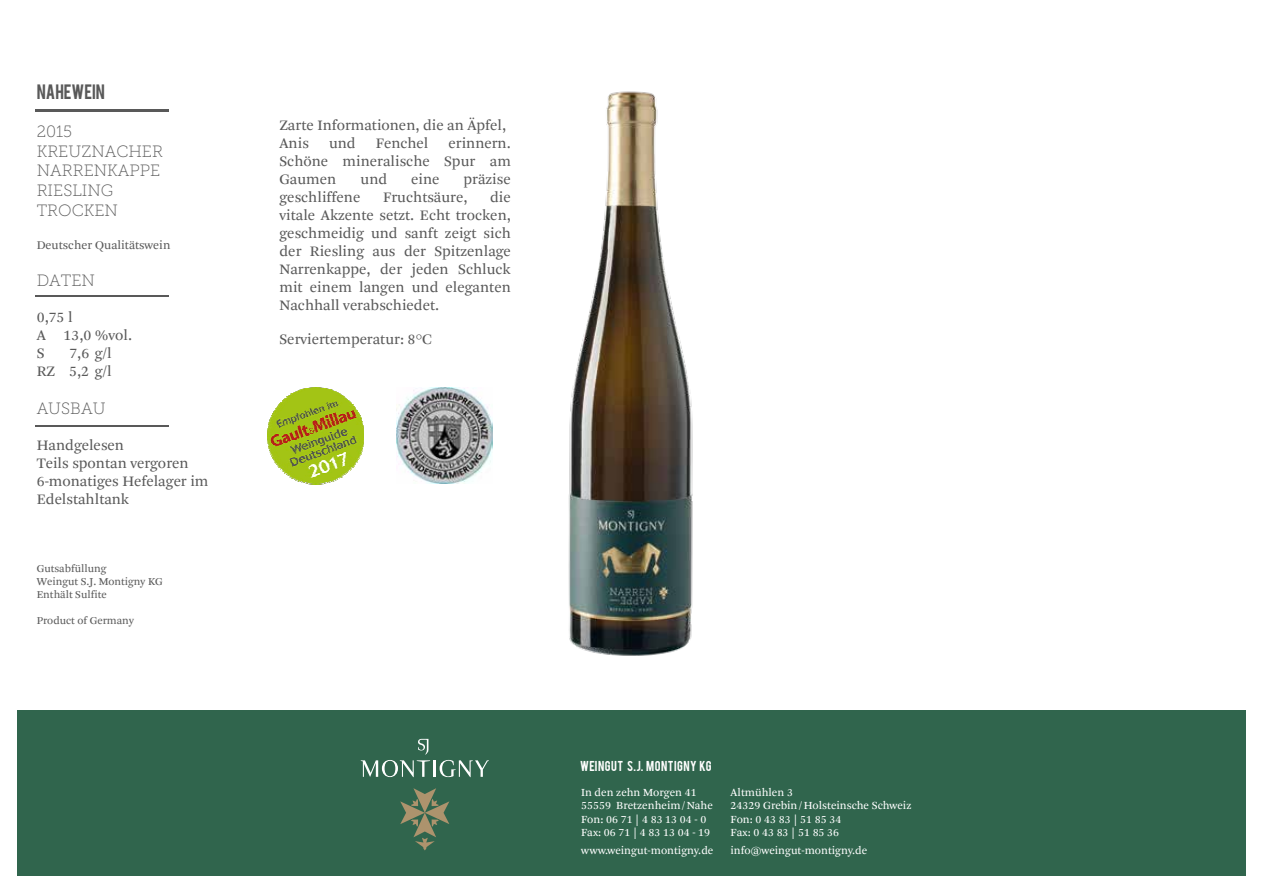
<style>
.page{position:relative;width:1263px;height:893px;background:#fff}
.page>*{position:absolute;margin:0;border:0;box-sizing:border-box;transform-origin:0 0}
.t1{font:16.35px/19.6px "Museo Slab 100";color:#595959}
.t2{font:16.35px "Bebas";letter-spacing:-.005em;color:#595959}
.t3{font:15px/18px "Arnhem Pro Bln";color:#595959}
.t4{font:12.3px "Arnhem Pro Bln";color:#595959}
.t5{font:11.25px/13.5px "Arnhem Pro Blond";color:#fff}
.t6{font:11.25px "Bebas";letter-spacing:.04em;color:#fff}
.t7{font:10.95px/13px "Arnhem Pro Bln";color:#595959}
</style>
<div class="page">
<div style="left:17px;top:710px;width:1229px;height:166px;background:#30654d"></div>
<svg style="left:361px;top:739px;width:128px;height:38px"></svg>
<svg style="left:400px;top:788px;width:49px;height:62px"></svg>
<img style="left:568px;top:91px;width:125px;height:565px">
<hr style="left:35px;top:109px;width:133px;height:3px;background:#595959">
<hr style="left:35px;top:296px;width:133px;height:1px;background:#595959">
<hr style="left:35px;top:425px;width:133px;height:2px;background:#595959">
<img style="left:396px;top:387px;width:97px;height:97px">
<svg style="left:303px;top:388px;width:26px;height:1px"></svg>
<img style="left:301px;top:389px;width:30px;height:1px">
<img style="left:299px;top:390px;width:33px;height:1px">
<img style="left:297px;top:391px;width:38px;height:1px">
<img style="left:294px;top:392px;width:43px;height:1px">
<img style="left:287px;top:393px;width:57px;height:4px">
<img style="left:283px;top:397px;width:65px;height:4px">
<img style="left:268px;top:401px;width:96px;height:48px">
<img style="left:269px;top:449px;width:93px;height:4px">
<img style="left:271px;top:452px;width:90px;height:5px">
<img style="left:272px;top:457px;width:87px;height:3px">
<img style="left:274px;top:460px;width:84px;height:3px">
<img style="left:276px;top:463px;width:80px;height:2px">
<img style="left:277px;top:465px;width:77px;height:2px">
<img style="left:279px;top:466px;width:74px;height:3px">
<img style="left:280px;top:469px;width:71px;height:2px">
<img style="left:282px;top:470px;width:68px;height:2px">
<img style="left:284px;top:471px;width:64px;height:3px">
<img style="left:285px;top:473px;width:61px;height:2px">
<img style="left:287px;top:474px;width:57px;height:2px">
<img style="left:289px;top:476px;width:53px;height:2px">
<img style="left:291px;top:477px;width:49px;height:2px">
<img style="left:293px;top:478px;width:46px;height:2px">
<img style="left:295px;top:479px;width:42px;height:2px">
<img style="left:297px;top:480px;width:38px;height:2px">
<img style="left:299px;top:481px;width:33px;height:1px">
<svg style="left:303px;top:482px;width:26px;height:3px"></svg>
<p class="t2" style="left:37px;top:80px;width:70px">NAHEWEIN</p>
<p class="t1" style="left:37px;top:122px;width:128px">2015<br>KREUZNACHER<br>NARRENKAPPE<br>RIESLING<br>TROCKEN</p>
<p class="t4" style="left:37px;top:238px;width:135px">Deutscher Qualitätswein</p>
<p class="t1" style="left:37px;top:270px;width:60px">DATEN</p>
<p class="t3" style="left:37px;top:309px;width:97px">0,75 l<br>A 13,0 %vol.<br>S</p>
<p class="t3" style="left:37px;top:345px;width:77px;text-align:right">7,6 g/l<br>RZ 5,2 g/l</p>
<p class="t1" style="left:37px;top:398px;width:70px">AUSBAU</p>
<p class="t3" style="left:37px;top:436px;width:173px">Handgelesen<br>Teils spontan vergoren<br>6-monatiges Hefelager im<br>Edelstahltank</p>
<p class="t7" style="left:37px;top:562px;width:128px">Gutsabfüllung<br>Weingut S.J. Montigny KG<br>Enthält Sulfite</p>
<p class="t7" style="left:37px;top:615px;width:99px">Product of Germany</p>
<p class="t3" style="left:279px;top:116px;width:228px">Zarte Informationen, die an Äpfel,<br>Anis</p>
<p class="t3" style="left:279px;top:134px;width:233px;text-align:justify;text-indent:169px">erinnern.<br>Schöne mineralische Spur am Gaumen</p>
<p class="t3" style="left:329px;top:134px;width:28px">und</p>
<p class="t3" style="left:376px;top:134px;width:54px">Fenchel</p>
<p class="t3" style="left:360px;top:170px;width:28px">und</p>
<p class="t3" style="left:411px;top:170px;width:30px">eine</p>
<p class="t3" style="left:463px;top:170px;width:49px">präzise</p>
<p class="t3" style="left:279px;top:188px;width:233px;text-align:justify;text-indent:211px">die vitale Akzente setzt. Echt trocken, geschmeidig und sanft zeigt sich der Riesling aus der Spitzenlage Narrenkappe, der jeden Schluck mit einem langen und eleganten Nachhall verabschiedet.</p>
<p class="t3" style="left:279px;top:331px;width:154px">Serviertemperatur: 8°C</p>
<p class="t3" style="left:279px;top:188px;width:82px">geschliffene</p>
<p class="t3" style="left:383px;top:188px;width:86px">Fruchtsäure,</p>
<p class="t6" style="left:580px;top:757px;width:133px">WEINGUT S.J. MONTIGNY KG</p>
<p class="t5" style="left:581px;top:785px;width:133px">In den zehn Morgen 41<br>55559 Bretzenheim/Nahe<br>Fon: 06 71 | 4 83 13 04 - 0<br>Fax: 06 71 | 4 83 13 04 - 19</p>
<p class="t5" style="left:581px;top:844px;width:134px">www.weingut-montigny.de</p>
<p class="t5" style="left:731px;top:785px;width:182px">Altmühlen 3<br>24329 Grebin/Holsteinsche Schweiz<br>Fon: 0 43 83 | 51 85 34<br>Fax: 0 43 83 | 51 85 36</p>
<p class="t5" style="left:731px;top:844px;width:138px">info@weingut-montigny.de</p>
</div>
